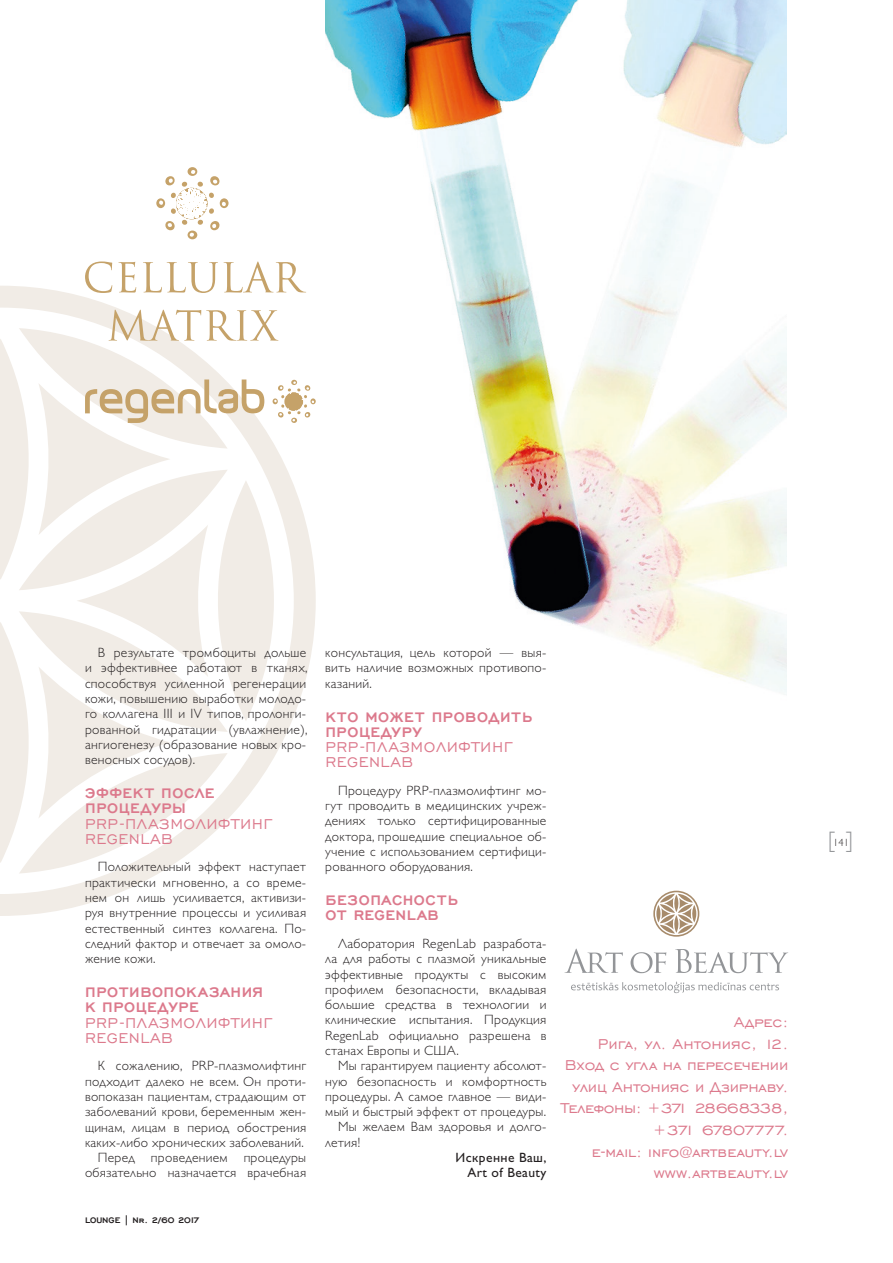
<style>
.page{position:relative;width:893px;height:1263px;background:#fff}
.page>*{position:absolute;margin:0;border:0;box-sizing:border-box;transform-origin:0 0}
.t1{font:18px/21.6px "Engravers Gothic BT";letter-spacing:-.005em;color:#dc798c;text-align:right}
.t2{font:700 18px/15.3px "Engravers Gothic";letter-spacing:.03em;color:#dc798c}
.t3{font:18px "Engravers Gothic BT";letter-spacing:.03em;color:#dc798c}
.t4{font:300 13.5px/15.3px "Gill Sans MT Pro Cyr";letter-spacing:.02em;color:#231f20;text-align:justify}
.t5{font:13.5px/15.3px "Gill Sans C";letter-spacing:.03em;color:#231f20;text-align:right}
.t6{font:700 10.5px "Engravers Gothic";color:#231f20}
.t7{font:300 10.5px "Gill Sans MT Pro Cyr";color:#231f20}
.s1{font-size:22.5px;color:#939598}
</style>
<div class="page">
<img style="left:325px;top:0;width:462px;height:693px">
<svg style="left:0;top:286px;width:178px;height:630px"></svg>
<svg style="left:564px;top:948px;width:59px;height:25px"></svg>
<svg style="left:631px;top:952px;width:35px;height:21px"></svg>
<svg style="left:675px;top:949px;width:113px;height:24px"></svg>
<svg style="left:653px;top:891px;width:46px;height:46px"></svg>
<svg style="left:655px;top:892px;width:43px;height:43px"></svg>
<svg style="left:571px;top:981px;width:208px;height:12px"></svg>
<svg style="left:85px;top:261px;width:27px;height:32px"></svg>
<svg style="left:118px;top:262px;width:18px;height:31px"></svg>
<svg style="left:143px;top:262px;width:75px;height:31px"></svg>
<svg style="left:224px;top:261px;width:82px;height:32px"></svg>
<svg style="left:156px;top:167px;width:73px;height:72px"></svg>
<svg style="left:0;top:310px;width:316px;height:563px"></svg>
<p class="t4" style="left:85px;top:645px;width:224px;text-indent:13px">В результате тромбоциты дольше и эффективнее работают в тканях, способствуя усиленной регенерации кожи, повышению выработки молодо&shy;го коллагена III и IV типов, пролонги&shy;рованной гидратации (увлажнение), ангиогенезу (образование новых кро&shy;веносных сосудов).</p>
<h1 class="t2" style="left:85px;top:785px;width:131px">Эффект после процедуры</h1>
<h1 class="t1" style="left:85px;top:812px;width:111px">PRP-плазмоли</h1>
<h1 class="t1" style="left:218px;top:812px;width:25px">фтинг</h1>
<h1 class="t3" style="left:85px;top:829px;width:77px">RegenLab</h1>
<p class="t4" style="left:85px;top:859px;width:223px;text-indent:13px">Положительный эффект наступает практически мгновенно, а со време&shy;нем он лишь усиливается, активизи&shy;руя внутренние процессы и усиливая естественный синтез коллагена. По&shy;следний фактор и отвечает за омоло&shy;жение кожи.</p>
<h1 class="t2" style="left:85px;top:984px;width:179px">Противопоказания к процедуре</h1>
<h1 class="t1" style="left:85px;top:1011px;width:111px">PRP-плазмоли</h1>
<h1 class="t1" style="left:218px;top:1011px;width:25px">фтинг</h1>
<h1 class="t3" style="left:85px;top:1028px;width:77px">RegenLab</h1>
<p class="t4" style="left:85px;top:1058px;width:223px;text-align:right">К сожалению, PRP-плазмолифтинг подходит далеко не всем. Он проти&shy;вопоказан пациентам, страдающим от заболеваний крови, беременным жен&shy;щинам, лицам в период обострения каких-либо хронических заболеваний.<br>Перед проведением процедуры обязательно назначается врачебная</p>
<p class="t6" style="left:85px;top:1214px;width:116px">LOUNGE | Nr. 2/60 2017</p>
<p class="t4" style="left:325px;top:645px;width:223px">консультация, цель которой — выя&shy;вить наличие возможных противопо&shy;казаний.</p>
<h1 class="t2" style="left:325px;top:709px;width:207px">Кто может проводить процедуру</h1>
<h1 class="t1" style="left:325px;top:736px;width:111px">PRP-плазмоли</h1>
<h1 class="t1" style="left:459px;top:736px;width:25px">фтинг</h1>
<h1 class="t3" style="left:325px;top:752px;width:77px">RegenLab</h1>
<p class="t4" style="left:325px;top:782px;width:223px;text-indent:13px">Процедуру PRP-плазмолифтинг мо&shy;гут проводить в медицинских учреж&shy;дениях только сертифицированные доктора, прошедшие специальное об&shy;учение с использованием сертифици&shy;рованного оборудования.</p>
<h1 class="t2" style="left:325px;top:892px;width:132px">Безопасность от RegenLab</h1>
<p class="t4" style="left:325px;top:935px;width:223px;text-indent:13px">Лаборатория RegenLab разработа&shy;ла для работы с плазмой уникальные эффективные продукты с высоким профилем безопасности, вкладывая большие средства в технологии и клинические испытания. Продукция RegenLab официально разрешена в станах Европы и США.</p>
<p class="t4" style="left:338px;top:1058px;width:210px">Мы гарантируем пациенту абсолют-</p>
<p class="t4" style="left:325px;top:1073px;width:223px">ную безопасность и комфортность</p>
<p class="t4" style="left:325px;top:1088px;width:223px">процедуры. А самое главное — види-</p>
<p class="t4" style="left:325px;top:1104px;width:222px">мый и быстрый эффект от процедуры.</p>
<p class="t4" style="left:338px;top:1119px;width:210px">Мы желаем Вам здоровья и долго-</p>
<p class="t4" style="left:325px;top:1134px;width:36px">летия!</p>
<p class="t5" style="left:456px;top:1150px;width:92px">Искренне Ваш,<br>Art of Beauty</p>
<h1 class="t1" style="left:561px;top:1011px;width:229px">Адрес:<br>Рига, ул. Антонияс, 12.<br>Вход с угла на пересечении улиц Антонияс и Дзирнаву.<br>Телефоны: +371 28668338, +371 67807777.<br>e-mail: info@artbeauty.lv www.artbeauty.lv</h1>
<p class="t7" style="left:828px;top:836px;width:26px"><span class="s1">[ ]</span>141</p>
</div>
